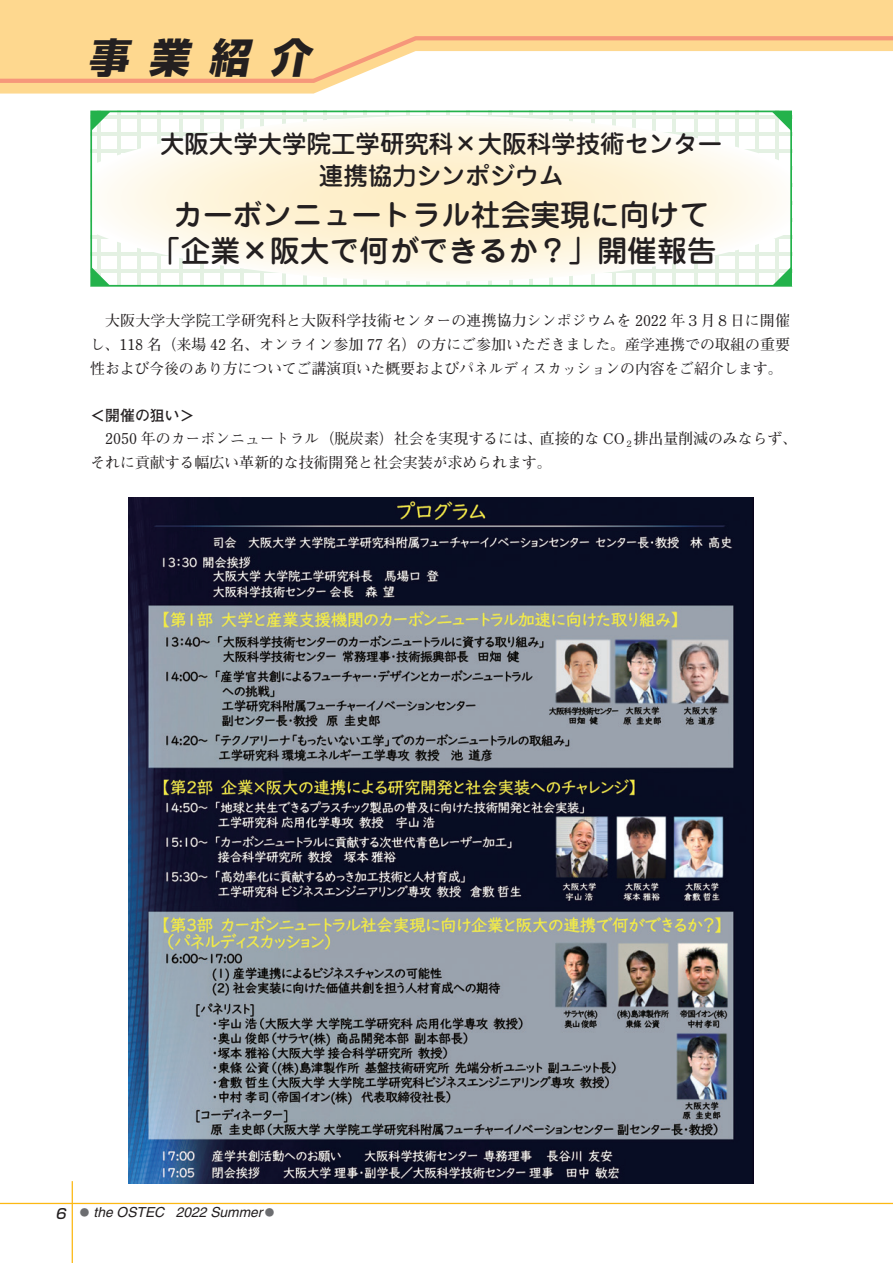
<style>
.page{position:relative;width:893px;height:1263px;background:#fff}
.page>*{position:absolute;margin:0;border:0;box-sizing:border-box;transform-origin:0 0}
.t1{font:italic 800 40.35px "Shin Go Pr 6";color:#231f20}
.t2{font:500 29.7px/36.2px "Jun 34 Pro";color:#231f20;text-align:center}
.t3{font:500 24.45px/32px "Jun 34 Pro";color:#231f20;text-align:center}
.t4{font:700 14.85px/23.5px "Futo Min A101 Pr 6";color:#231f20;text-align:justify}
.t5{font:700 14.85px "Futo Go B101 Pr 6";color:#231f20}
.t6{font:italic 13.8px "Helvetica";color:#231f20}
.s1{font-family:"Shin Go Pr 6";font-weight:500}
.s2{font-family:"Ryumin Pr 6";font-weight:300;font-style:normal;font-size:9.6px;color:#6c6d70}
</style>
<div class="page">
<hr style="left:72px;top:1181px;width:1px;height:82px;background:#fcb814">
<hr style="left:0;top:1203px;width:893px;height:1px;background:#fcb814">
<svg style="left:0;top:0;width:893px;height:94px;fill:#fed88f"></svg>
<svg style="left:0;top:34px;width:893px;height:51px"></svg>
<svg style="left:110px;top:114px;width:662px;height:170px"></svg>
<svg style="left:93px;top:116px;width:696px;height:165px"></svg>
<svg style="left:772px;top:114px;width:17px;height:17px"></svg>
<div style="left:90px;top:111px;width:702px;height:176px;border:2px solid #23b24b"></div>
<svg style="left:91px;top:112px;width:19px;height:19px"></svg>
<svg style="left:91px;top:267px;width:19px;height:19px"></svg>
<svg style="left:772px;top:267px;width:19px;height:19px"></svg>
<img style="left:129px;top:497px;width:624px;height:686px">
<h1 class="t1" style="left:88px;top:25px;width:235px">事業紹介</h1>
<h3 class="t3" style="left:160px;top:125px;width:564px">大阪大学大学院工学研究科×大阪科学技術センター連携協力シンポジウム</h3>
<h2 class="t2" style="left:151px;top:194px;width:567px">カーボンニュートラル社会実現に向けて「企業×阪大で何ができるか？」開催報告</h2>
<p class="t4" style="left:90px;top:308px;width:701px;text-indent:15px">大阪大学大学院工学研究科と大阪科学技術センターの連携協力シンポジウムを 2022 年３月８日に開催し、118 名（来場 42 名、オンライン参加 77 名）の方にご参加いただきました。産学連携での取組の重要性および今後のあり方についてご講演頂いた概要およびパネルディスカッションの内容をご紹介します。</p>
<p class="t5" style="left:90px;top:403px;width:106px">＜開催の狙い＞</p>
<p class="t4" style="left:90px;top:426px;width:708px;text-indent:15px">2050 年のカーボンニュートラル（脱炭素）社会を実現するには、直接的な CO<sub>２</sub>排出量削減のみならず、それに貢献する幅広い革新的な技術開発と社会実装が求められます。</p>
<p class="t6" style="left:56px;top:1204px;width:220px"><span class="s1">6</span> <span class="s2">●</span> the OSTEC 2022 Summer <span class="s2">●</span></p>
</div>
